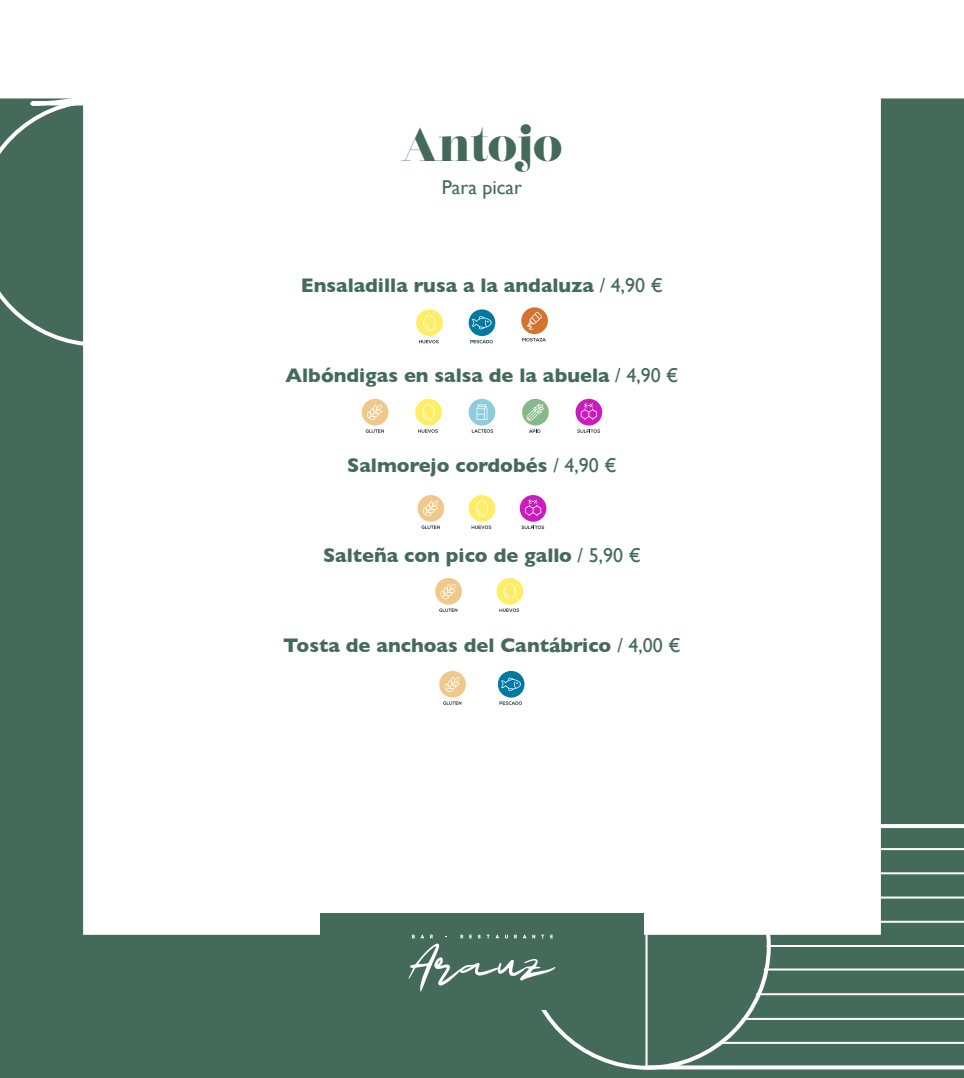
<style>
.page{position:relative;width:964px;height:1078px;background:#fff}
.page>*{position:absolute;margin:0;border:0;box-sizing:border-box;transform-origin:0 0}
.t1{font:46.6px "Lust Didone";color:#446b5a}
.t2{font:700 20px "Gill Sans";color:#446b5a}
.t3{font:20px "Gill Sans";color:#446b5a}
.s1{font-weight:400}
</style>
<div class="page">
<div style="left:0;top:51px;width:964px;height:1026px;background:#446b5a"></div>
<div style="left:83px;top:42px;width:798px;height:892px;background:#fff;border:1px solid #fff"></div>
<svg style="left:0;top:107px;width:85px;height:239px"></svg>
<hr style="left:645px;top:824px;width:2px;height:242px;background:#fff">
<hr style="left:767px;top:944px;width:197px;height:2px;background:#fff">
<hr style="left:765px;top:920px;width:199px;height:2px;background:#fff">
<hr style="left:757px;top:896px;width:207px;height:2px;background:#fff">
<hr style="left:743px;top:872px;width:221px;height:2px;background:#fff">
<hr style="left:719px;top:847px;width:245px;height:2px;background:#fff">
<hr style="left:646px;top:823px;width:318px;height:4px;background:#fff">
<hr style="left:719px;top:1041px;width:245px;height:2px;background:#fff">
<svg style="left:646px;top:1065px;width:318px;height:4px"></svg>
<hr style="left:742px;top:1017px;width:222px;height:2px;background:#fff">
<hr style="left:757px;top:992px;width:207px;height:2px;background:#fff">
<hr style="left:764px;top:968px;width:200px;height:2px;background:#fff">
<svg style="left:28px;top:98px;width:57px;height:9px"></svg>
<svg style="left:0;top:42px;width:964px;height:56px"></svg>
<div style="left:320px;top:913px;width:323px;height:96px;background:#446b5a"></div>
<svg style="left:408px;top:934px;width:147px;height:57px"></svg>
<svg style="left:435px;top:578px;width:27px;height:33px"></svg>
<svg style="left:496px;top:578px;width:27px;height:33px"></svg>
<svg style="left:361px;top:398px;width:28px;height:34px"></svg>
<svg style="left:415px;top:398px;width:27px;height:34px"></svg>
<svg style="left:468px;top:398px;width:28px;height:34px"></svg>
<svg style="left:522px;top:398px;width:27px;height:35px"></svg>
<svg style="left:575px;top:398px;width:28px;height:35px"></svg>
<svg style="left:417px;top:495px;width:28px;height:34px"></svg>
<svg style="left:468px;top:495px;width:28px;height:34px"></svg>
<svg style="left:519px;top:495px;width:28px;height:34px"></svg>
<svg style="left:439px;top:671px;width:27px;height:33px"></svg>
<svg style="left:497px;top:670px;width:28px;height:34px"></svg>
<svg style="left:416px;top:309px;width:27px;height:34px"></svg>
<svg style="left:521px;top:307px;width:27px;height:34px"></svg>
<svg style="left:468px;top:309px;width:28px;height:34px"></svg>
<h1 class="t1" style="left:401px;top:115px;width:163px">Antojo</h1>
<p class="t3" style="left:442px;top:175px;width:82px">Para picar</p>
<p class="t2" style="left:301px;top:269px;width:364px">Ensaladilla rusa a la andaluza <span class="s1">/ 4,90 €</span></p>
<p class="t2" style="left:285px;top:359px;width:394px">Albóndigas en salsa de la abuela <span class="s1">/ 4,90 €</span></p>
<p class="t2" style="left:347px;top:449px;width:271px">Salmorejo cordobés <span class="s1">/ 4,90 €</span></p>
<p class="t2" style="left:323px;top:539px;width:319px">Salteña con pico de gallo <span class="s1">/ 5,90 €</span></p>
<p class="t2" style="left:283px;top:629px;width:399px">Tosta de anchoas del Cantábrico <span class="s1">/ 4,00 €</span></p>
</div>
